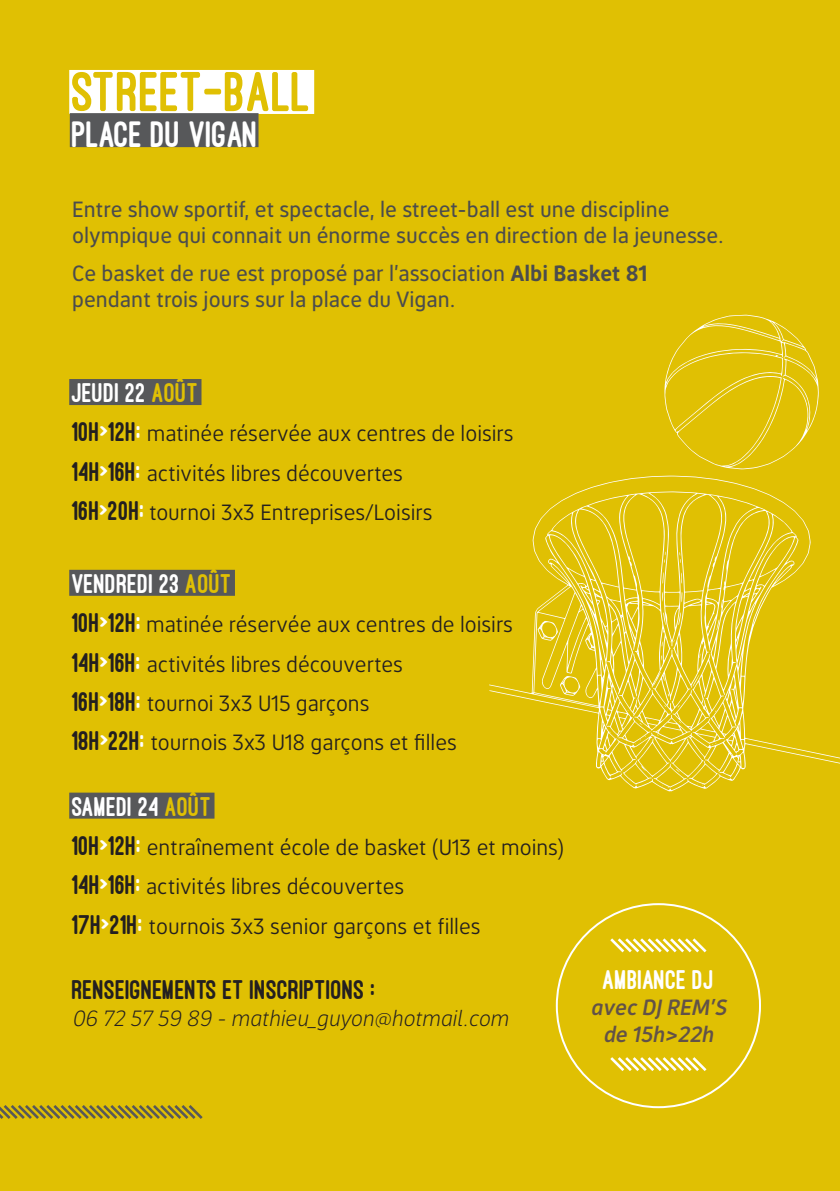
<style>
.page{position:relative;width:840px;height:1191px;background:#fff}
.page>*{position:absolute;margin:0;border:0;box-sizing:border-box;transform-origin:0 0}
.t1{font:800 58px "Ostrich Sans";color:#e0c003}
.t2{font:800 38px "Ostrich Sans";color:#fff}
.t3{font:800 28px "Ostrich Sans";color:#fff}
.t4{font:800 28px "Ostrich Sans";color:#231f20}
.t5{font:22px/39.2px "Saldax L";color:#231f20}
.t6{font:500 22px/26.4px "Saldax L";color:#4b4c4d}
.t7{font:italic 22px "Saldax L";color:#231f20}
.t8{font:italic 600 22px/26.4px "Saldax L";color:#625248;text-align:center}
.s1{font-weight:700}
.s2{color:#e0c003}
.s3{font-family:"Ostrich Sans";font-weight:800;font-size:28px}
.s4{font-family:"Ostrich Sans";font-weight:800;font-size:28px;color:#fff}
</style>
<div class="page">
<div style="left:0;top:0;width:839px;height:1191px;background:#e0c003"></div>
<div style="left:69px;top:379px;width:132px;height:26px;background:#57585a"></div>
<div style="left:69px;top:570px;width:166px;height:26px;background:#57585a"></div>
<div style="left:69px;top:792px;width:145px;height:26px;background:#57585a"></div>
<div style="left:69px;top:70px;width:245px;height:44px;background:#fff"></div>
<div style="left:70px;top:113px;width:188px;height:34px;background:#57585a"></div>
<svg style="left:489px;top:475px;width:350px;height:316px"></svg>
<svg style="left:664px;top:315px;width:154px;height:154px"></svg>
<svg style="left:678px;top:612px;width:2px;height:13px"></svg>
<svg style="left:662px;top:612px;width:3px;height:13px"></svg>
<svg style="left:680px;top:592px;width:2px;height:10px"></svg>
<svg style="left:716px;top:619px;width:2px;height:11px"></svg>
<svg style="left:662px;top:572px;width:1px;height:12px"></svg>
<svg style="left:720px;top:599px;width:2px;height:9px"></svg>
<svg style="left:663px;top:551px;width:2px;height:12px"></svg>
<svg style="left:559px;top:676px;width:21px;height:20px"></svg>
<svg style="left:537px;top:621px;width:20px;height:19px"></svg>
<svg style="left:603px;top:639px;width:132px;height:149px"></svg>
<svg style="left:0;top:1105px;width:203px;height:14px"></svg>
<svg style="left:610px;top:938px;width:97px;height:15px"></svg>
<svg style="left:610px;top:1057px;width:97px;height:14px"></svg>
<p class="t1" style="left:72px;top:61px;width:241px">STREET-BALL</p>
<p class="t2" style="left:72px;top:114px;width:188px">PLACE DU VIGAN</p>
<p class="t6" style="left:72px;top:195px;width:652px">Entre show sportif, et spectacle, le street-ball est une discipline olympique qui connait un énorme succès en direction de la jeunesse.</p>
<p class="t6" style="left:72px;top:259px;width:576px">Ce basket de rue est proposé par l’association <span class="s1">Albi Basket 81 </span>pendant trois jours sur la place du Vigan.</p>
<p class="t3" style="left:72px;top:378px;width:128px">JEUDI 22 <span class="s2">AOÛT</span></p>
<p class="t5" style="left:72px;top:413px;width:442px"><span class="s3">10H</span><span class="s4">&gt;</span><span class="s3">12H</span><span class="s4">;</span> matinée réservée aux centres de loisirs<br><span class="s3">14H</span><span class="s4">&gt;</span><span class="s3">16H</span><span class="s4">;</span> activités libres découvertes<br><span class="s3">16H</span><span class="s4">&gt;</span><span class="s3">20H</span><span class="s4">;</span> tournoi 3x3 Entreprises/Loisirs</p>
<p class="t3" style="left:72px;top:569px;width:161px">VENDREDI 23 <span class="s2">AOÛT</span></p>
<p class="t5" style="left:72px;top:604px;width:442px"><span class="s3">10H</span><span class="s4">&gt;</span><span class="s3">12H</span><span class="s4">;</span> matinée réservée aux centres de loisirs <span class="s3">14H</span><span class="s4">&gt;</span><span class="s3">16H</span><span class="s4">;</span> activités libres découvertes<br><span class="s3">16H</span><span class="s4">&gt;</span><span class="s3">18H</span><span class="s4">;</span> tournoi 3x3 U15 garçons<br><span class="s3">18H</span><span class="s4">&gt;</span><span class="s3">22H</span><span class="s4">;</span> tournois 3x3 U18 garçons et filles</p>
<p class="t3" style="left:72px;top:791px;width:141px">SAMEDI 24 <span class="s2">AOÛT</span></p>
<p class="t5" style="left:72px;top:827px;width:493px"><span class="s3">10H</span><span class="s4">&gt;</span><span class="s3">12H</span><span class="s4">;</span> entraînement école de basket (U13 et moins)<br><span class="s3">14H</span><span class="s4">&gt;</span><span class="s3">16H</span><span class="s4">;</span> activités libres découvertes<br><span class="s3">17H</span><span class="s4">&gt;</span><span class="s3">21H</span><span class="s4">;</span> tournois 3x3 senior garçons et filles</p>
<p class="t4" style="left:72px;top:975px;width:305px">RENSEIGNEMENTS ET INSCRIPTIONS :</p>
<p class="t7" style="left:72px;top:1004px;width:437px">06 72 57 59 89 - mathieu_guyon@hotmail.com</p>
<p class="t3" style="left:602px;top:964px;width:113px">AMBIANCE DJ</p>
<p class="t8" style="left:590px;top:993px;width:137px">avec DJ REM’S de 15h&gt;22h</p>
</div>
